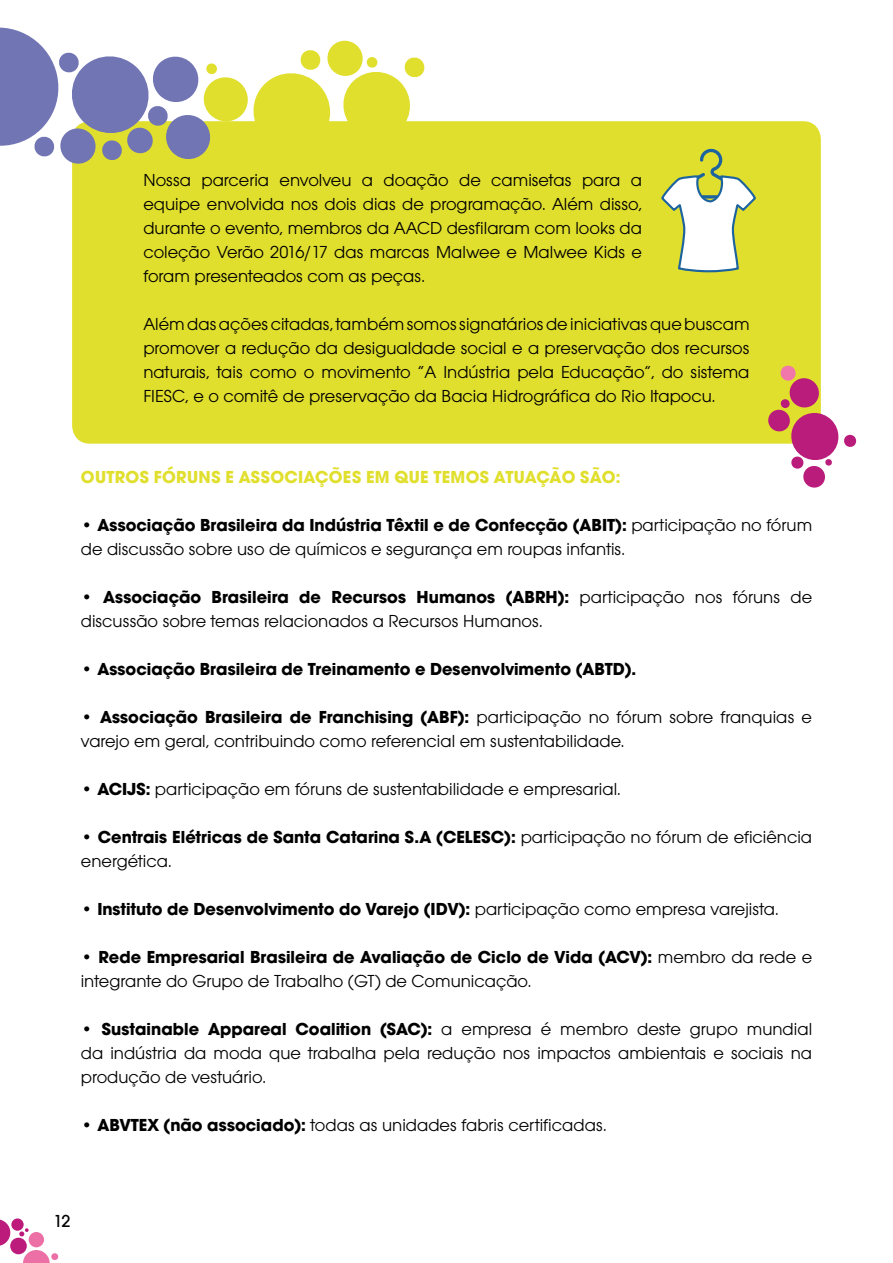
<style>
.page{position:relative;width:893px;height:1263px;background:#fff}
.page>*{position:absolute;margin:0;border:0;box-sizing:border-box;transform-origin:0 0}
.t1{font:18px/24px "Avalon";color:#000001}
.t2{font:700 18px/24px "Avalon";color:#000001}
.t3{font:700 18px "Avalon";color:#e1df2e}
.t4{font:500 18px "Avalon";color:#000001}
.s1{font-weight:700}
.s2{font-weight:400}
</style>
<div class="page">
<svg style="left:0;top:1219px;width:10px;height:27px"></svg>
<svg style="left:23px;top:1250px;width:27px;height:13px"></svg>
<div style="left:51px;top:1253px;width:7px;height:7px;background:#ec6fa5;border-radius:50%"></div>
<svg style="left:19px;top:1228px;width:10px;height:8px"></svg>
<svg style="left:11px;top:1218px;width:13px;height:13px"></svg>
<div style="left:29px;top:1232px;width:15px;height:15px;background:#ec6fa5;border-radius:50%"></div>
<div style="left:10px;top:1238px;width:17px;height:16px;background:#bd1b7c;border-radius:50%"></div>
<div style="left:72px;top:121px;width:749px;height:323px;background:#e1df2e;border-radius:18px"></div>
<svg style="left:0;top:27px;width:425px;height:171px"></svg>
<svg style="left:767px;top:365px;width:90px;height:123px"></svg>
<svg style="left:661px;top:149px;width:95px;height:124px"></svg>
<p class="t1" style="left:143px;top:167px;width:500px;text-align:justify">Nossa parceria envolveu a doação de camisetas para a equipe envolvida nos dois dias de programação. Além disso, durante o evento, membros da AACD desfilaram com looks da coleção Verão 2016/17 das marcas Malwee e Malwee Kids e foram presenteados com as peças.</p>
<p class="t1" style="left:143px;top:311px;width:608px;text-align:justify">Além das ações citadas, também somos signatários de iniciativas que buscam promover a redução da desigualdade social e a preservação dos recursos naturais, tais como o movimento “A Indústria pela Educação”, do sistema FIESC, e o comitê de preservação da Bacia Hidrográfica do Rio Itapocu.</p>
<p class="t3" style="left:81px;top:466px;width:26px">Outros</p>
<p class="t3" style="left:154px;top:466px;width:35px">fóruns</p>
<p class="t3" style="left:226px;top:466px;width:26px">e associações</p>
<p class="t3" style="left:366px;top:466px;width:80px">em que temos</p>
<p class="t3" style="left:494px;top:466px;width:13px">atuação</p>
<p class="t3" style="left:580px;top:466px;width:13px">são</p>
<p class="t3" style="left:616px;top:466px;width:6px">:</p>
<p class="t1" style="left:81px;top:513px;width:733px"><span class="s1">• Associação Brasileira da Indústria Têxtil e de Confecção (ABIT):</span> participação no fórum de discussão sobre uso de químicos e segurança em roupas infantis.</p>
<p class="t1" style="left:81px;top:585px;width:733px"><span class="s1">• Associação Brasileira de Recursos Humanos (ABRH):</span> participação nos fóruns de discussão sobre temas relacionados a Recursos Humanos.</p>
<p class="t2" style="left:81px;top:657px;width:557px">• Associação Brasileira de Treinamento e Desenvolvimento (ABTD).</p>
<p class="t1" style="left:81px;top:705px;width:733px"><span class="s1">• Associação Brasileira de Franchising (ABF):</span> participação no fórum sobre franquias e varejo em geral, contribuindo como referencial em sustentabilidade.</p>
<p class="t1" style="left:81px;top:777px;width:541px"><span class="s1">• ACIJS:</span> participação em fóruns de sustentabilidade e empresarial.</p>
<p class="t2" style="left:81px;top:825px;width:733px">• Centrais Elétricas de Santa Catarina S.A (CELESC): <span class="s2">participação no fórum de eficiência energética.</span></p>
<p class="t2" style="left:81px;top:897px;width:699px">• Instituto de Desenvolvimento do Varejo (IDV): <span class="s2">participação como empresa varejista.</span></p>
<p class="t1" style="left:81px;top:945px;width:733px"><span class="s1">• Rede Empresarial Brasileira de Avaliação de Ciclo de Vida (ACV):</span> membro da rede e integrante do Grupo de Trabalho (GT) de Comunicação.</p>
<p class="t1" style="left:81px;top:1017px;width:733px;text-align:justify"><span class="s1">• Sustainable Appareal Coalition (SAC):</span> a empresa é membro deste grupo mundial da indústria da moda que trabalha pela redução nos impactos ambientais e sociais na produção de vestuário.</p>
<p class="t1" style="left:81px;top:1113px;width:527px"><span class="s1">• ABVTEX (não associado):</span> todas as unidades fabris certificadas.</p>
<p class="t4" style="left:53px;top:1210px;width:19px">12</p>
</div>
